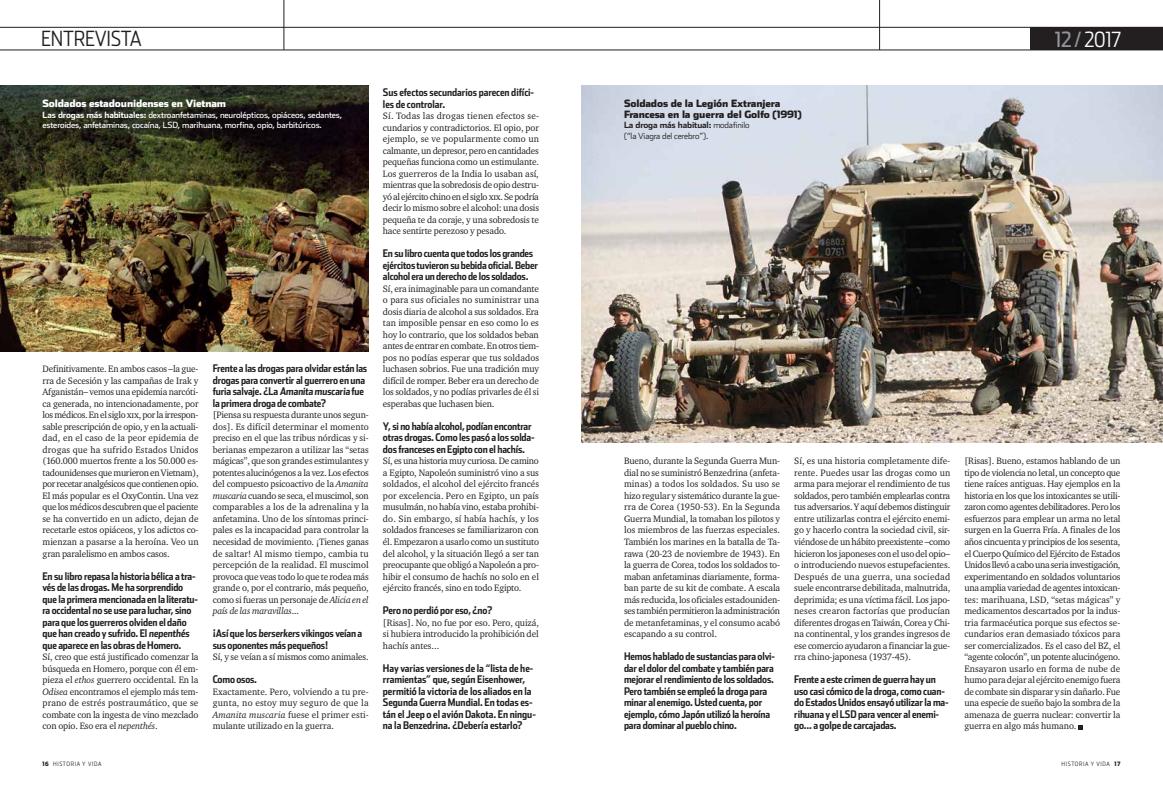
<style>
.page{position:relative;width:1163px;height:786px;background:#fff}
.page>*{position:absolute;margin:0;border:0;box-sizing:border-box;transform-origin:0 0}
.t1{font:300 21px "Stainless Cond";letter-spacing:-.01em;color:#231f20}
.t2{font:300 21px "Stainless Cond";color:#fff}
.t3{font:700 10.5px/11.5px "Stainless Cond";letter-spacing:-.015em;color:#231f20}
.t4{font:900 10px/10.5px "Stainless";letter-spacing:-.015em;color:#231f20}
.t5{font:900 10px "Stainless";letter-spacing:-.015em;color:#fff}
.t6{font:9.5px/11.5px "Charter ITC";letter-spacing:-.015em;color:#231f20;text-align:justify}
.t7{font:8.5px/10.5px "Stainless";letter-spacing:-.015em;color:#fff}
.t8{font:300 8.5px/10.5px "Stainless";letter-spacing:-.015em;color:#231f20}
.t9{font:300 6px "Stainless Cond";letter-spacing:.11em;color:#231f20}
.s1{font-weight:400;color:#939598}
.s2{font-weight:700}
.s3{font-family:"Charter ITC Regu SC"}
.s4{font-style:italic}
.s5{font-weight:900}
</style>
<div class="page">
<hr style="left:0;top:27px;width:1162px;height:1px;background:#231f20">
<hr style="left:0;top:50px;width:1162px;height:1px;background:#231f20">
<hr style="left:283px;top:0;width:1px;height:50px;background:#231f20">
<hr style="left:879px;top:0;width:1px;height:50px;background:#231f20">
<div style="left:1029px;top:27px;width:133px;height:23px;background:#231f20"></div>
<svg style="left:1078px;top:725px;width:4px;height:3px"></svg>
<img style="left:0;top:85px;width:369px;height:266px">
<img style="left:581px;top:85px;width:581px;height:357px">
<h1 class="t1" style="left:41px;top:26px;width:102px">ENTREVISTA</h1>
<h1 class="t2" style="left:1054px;top:27px;width:68px"><span class="s1">12 /</span> 2017</h1>
<p class="t5" style="left:43px;top:98px;width:185px">Soldados estadounidenses en Vietnam</p>
<p class="t7" style="left:43px;top:109px;width:301px"><span class="s2">Las drogas más habituales:</span> dextroanfetaminas, neurolépticos, opiáceos, sedantes, esteroides, anfetaminas, cocaína, LSD, marihuana, morfina, opio, barbitúricos.</p>
<p class="t6" style="left:43px;top:363px;width:157px">Definitivamente. En ambos casos –la gue&shy;rra de Secesión y las campañas de Irak y Afganistán– vemos una epidemia narcóti&shy;ca generada, no intencionadamente, por los médicos. En el siglo <span class="s3">xix</span>, por la irrespon&shy;sable prescripción de opio, y en la actuali&shy;dad, en el caso de la peor epidemia de drogas que ha sufrido Estados Unidos (160.000 muertos frente a los 50.000 es&shy;tadounidenses que murieron en Vietnam), por recetar analgésicos que contienen opio.<br>El más popular es el OxyContin. Una vez que los médicos descubren que el paciente se ha convertido en un adicto, dejan de recetarle estos opiáceos, y los adictos co&shy;mienzan a pasarse a la heroína. Veo un gran paralelismo en ambos casos.</p>
<p class="t3" style="left:43px;top:569px;width:157px">En su libro repasa la historia bélica a tra&shy;vés de las drogas. Me ha sorprendido que la primera mencionada en la literatu&shy;ra occidental no se use para luchar, sino para que los guerreros olviden el daño que han creado y sufrido. El nepenthés que aparece en las obras de Homero.</p>
<p class="t6" style="left:43px;top:650px;width:157px">Sí, creo que está justificado comenzar la búsqueda en Homero, porque con él em&shy;pieza el <span class="s4">ethos</span> guerrero occidental. En la <span class="s4">Odisea</span> encontramos el ejemplo más tem&shy;prano de estrés postraumático, que se combate con la ingesta de vino mezclado con opio. Eso era el <span class="s4">nepenthés</span>.</p>
<p class="t3" style="left:213px;top:362px;width:156px">Frente a las drogas para olvidar están las drogas para convertir al guerrero en una furia salvaje. ¿La Amanita muscaria fue la primera droga de combate?</p>
<p class="t6" style="left:213px;top:409px;width:158px">[Piensa su respuesta durante unos segun&shy;dos]. Es difícil determinar el momento preciso en el que las tribus nórdicas y si&shy;berianas empezaron a utilizar las “setas mágicas”, que son grandes estimulantes y potentes alucinógenos a la vez. Los efectos del compuesto psicoactivo de la <span class="s4">Amanita muscaria</span> cuando se seca, el muscimol, son comparables a los de la adrenalina y la anfetamina. Uno de los síntomas princi&shy;pales es la incapacidad para controlar la necesidad de movimiento. ¡Tienes ganas de saltar! Al mismo tiempo, cambia tu percepción de la realidad. El muscimol provoca que veas todo lo que te rodea más grande o, por el contrario, más pequeño, como si fueras un personaje de <span class="s4">Alicia en el país de las maravillas</span>...</p>
<p class="t3" style="left:213px;top:627px;width:151px">¡Así que los berserkers vikingos veían a sus oponentes más pequeños!</p>
<p class="t6" style="left:213px;top:650px;width:157px">Sí, y se veían a sí mismos como animales.</p>
<p class="t3" style="left:213px;top:673px;width:46px">Como osos.</p>
<p class="t6" style="left:213px;top:685px;width:157px">Exactamente. Pero, volviendo a tu pre&shy;gunta, no estoy muy seguro de que la <span class="s4">Amanita muscaria</span> fuese el primer esti&shy;mulante utilizado en la guerra.</p>
<p class="t3" style="left:383px;top:86px;width:153px">Sus efectos secundarios parecen difíci&shy;les de controlar.</p>
<p class="t6" style="left:383px;top:110px;width:157px">Sí. Todas las drogas tienen efectos se&shy;cundarios y contradictorios. El opio, por ejemplo, se ve popularmente como un calmante, un depresor, pero en cantidades pequeñas funciona como un estimulante.<br>Los guerreros de la India lo usaban así, mientras que la sobredosis de opio destru&shy;yó al ejército chino en el siglo <span class="s3">xix</span>. Se podría decir lo mismo sobre el alcohol: una dosis pequeña te da coraje, y una sobredosis te hace sentirte perezoso y pesado.</p>
<p class="t3" style="left:383px;top:247px;width:157px">En su libro cuenta que todos los grandes ejércitos tuvieron su bebida oficial. Beber alcohol era un derecho de los soldados.</p>
<p class="t6" style="left:383px;top:282px;width:158px">Sí, era inimaginable para un comandante o para sus oficiales no suministrar una dosis diaria de alcohol a sus soldados. Era tan imposible pensar en eso como lo es hoy lo contrario, que los soldados beban antes de entrar en combate. En otros tiem&shy;pos no podías esperar que tus soldados luchasen sobrios. Fue una tradición muy difícil de romper. Beber era un derecho de los soldados, y no podías privarles de él si esperabas que luchasen bien.</p>
<p class="t3" style="left:383px;top:420px;width:153px">Y, si no había alcohol, podían encontrar otras drogas. Como les pasó a los solda&shy;dos franceses en Egipto con el hachís.</p>
<p class="t6" style="left:383px;top:455px;width:158px">Sí, es una historia muy curiosa. De camino a Egipto, Napoleón suministró vino a sus soldados, el alcohol del ejército francés por excelencia. Pero en Egipto, un país musulmán, no había vino, estaba prohibi&shy;do. Sin embargo, sí había hachís, y los soldados franceses se familiarizaron con él. Empezaron a usarlo como un sustituto del alcohol, y la situación llegó a ser tan preocupante que obligó a Napoleón a pro&shy;hibir el consumo de hachís no solo en el ejército francés, sino en todo Egipto.</p>
<p class="t3" style="left:383px;top:604px;width:111px">Pero no perdió por eso, ¿no?</p>
<p class="t6" style="left:383px;top:616px;width:158px">[Risas]. No, no fue por eso. Pero, quizá, si hubiera introducido la prohibición del hachís antes...</p>
<p class="t3" style="left:383px;top:661px;width:154px">Hay varias versiones de la “lista de he&shy;rramientas” que, según Eisenhower, permitió la victoria de los aliados en la Segunda Guerra Mundial. En todas es&shy;tán el Jeep o el avión Dakota. En ningu&shy;na la Benzedrina. ¿Debería estarlo?</p>
<p class="t4" style="left:624px;top:98px;width:179px">Soldados de la Legión Extranjera<br>Francesa en la guerra del Golfo (1991)</p>
<p class="t8" style="left:624px;top:120px;width:127px"><span class="s2">La droga más habitual:</span> modafinilo (“la Viagra del cerebro”).</p>
<p class="t6" style="left:624px;top:455px;width:158px">Bueno, durante la Segunda Guerra Mun&shy;dial no se suministró Benzedrina (anfeta&shy;minas) a todos los soldados. Su uso se hizo regular y sistemático durante la gue&shy;rra de Corea (1950-53). En la Segunda Guerra Mundial, la tomaban los pilotos y los miembros de las fuerzas especiales.<br>También los marines en la batalla de Ta&shy;rawa (20-23 de noviembre de 1943). En la guerra de Corea, todos los soldados to&shy;maban anfetaminas diariamente, forma&shy;ban parte de su kit de combate. A escala más reducida, los oficiales estadouniden&shy;ses también permitieron la administración de metanfetaminas, y el consumo acabó escapando a su control.</p>
<p class="t3" style="left:624px;top:650px;width:152px">Hemos hablado de sustancias para olvi&shy;dar el dolor del combate y también para mejorar el rendimiento de los soldados.<br>Pero también se empleó la droga para minar al enemigo. Usted cuenta, por ejemplo, cómo Japón utilizó la heroína para dominar al pueblo chino.</p>
<p class="t6" style="left:794px;top:455px;width:157px">Sí, es una historia completamente dife&shy;rente. Puedes usar las drogas como un arma para mejorar el rendimiento de tus soldados, pero también emplearlas contra tus adversarios. Y aquí debemos distinguir entre utilizarlas contra el ejército enemi&shy;go y hacerlo contra la sociedad civil, sir&shy;viéndose de un hábito preexistente –como hicieron los japoneses con el uso del opio– o introduciendo nuevos estupefacientes.<br>Después de una guerra, una sociedad suele encontrarse debilitada, malnutrida, deprimida; es una víctima fácil. Los japo&shy;neses crearon factorías que producían diferentes drogas en Taiwán, Corea y Chi&shy;na continental, y los grandes ingresos de ese comercio ayudaron a financiar la gue&shy;rra chino-japonesa (1937-45).</p>
<p class="t3" style="left:794px;top:673px;width:156px">Frente a este crimen de guerra hay un uso casi cómico de la droga, como cuan&shy;do Estados Unidos ensayó utilizar la ma&shy;rihuana y el LSD para vencer al enemi&shy;go... a golpe de carcajadas.</p>
<p class="t6" style="left:964px;top:455px;width:158px">[Risas]. Bueno, estamos hablando de un tipo de violencia no letal, un concepto que tiene raíces antiguas. Hay ejemplos en la historia en los que los intoxicantes se utili&shy;zaron como agentes debilitadores. Pero los esfuerzos para emplear un arma no letal surgen en la Guerra Fría. A finales de los años cincuenta y principios de los sesenta, el Cuerpo Químico del Ejército de Estados Unidos llevó a cabo una seria investigación, experimentando en soldados voluntarios una amplia variedad de agentes intoxican&shy;tes: marihuana, LSD, “setas mágicas” y medicamentos descartados por la indus&shy;tria farmacéutica porque sus efectos se&shy;cundarios eran demasiado tóxicos para ser comercializados. Es el caso del BZ, el “agente colocón”, un potente alucinógeno.<br>Ensayaron usarlo en forma de nube de humo para dejar al ejército enemigo fuera de combate sin disparar y sin dañarlo. Fue una especie de sueño bajo la sombra de la amenaza de guerra nuclear: convertir la guerra en algo más humano.</p>
<p class="t9" style="left:43px;top:759px;width:60px"><span class="s5">16</span> HISTORIA Y VIDA</p>
<p class="t9" style="left:1061px;top:759px;width:60px">HISTORIA Y VIDA <span class="s5">17</span></p>
</div>
